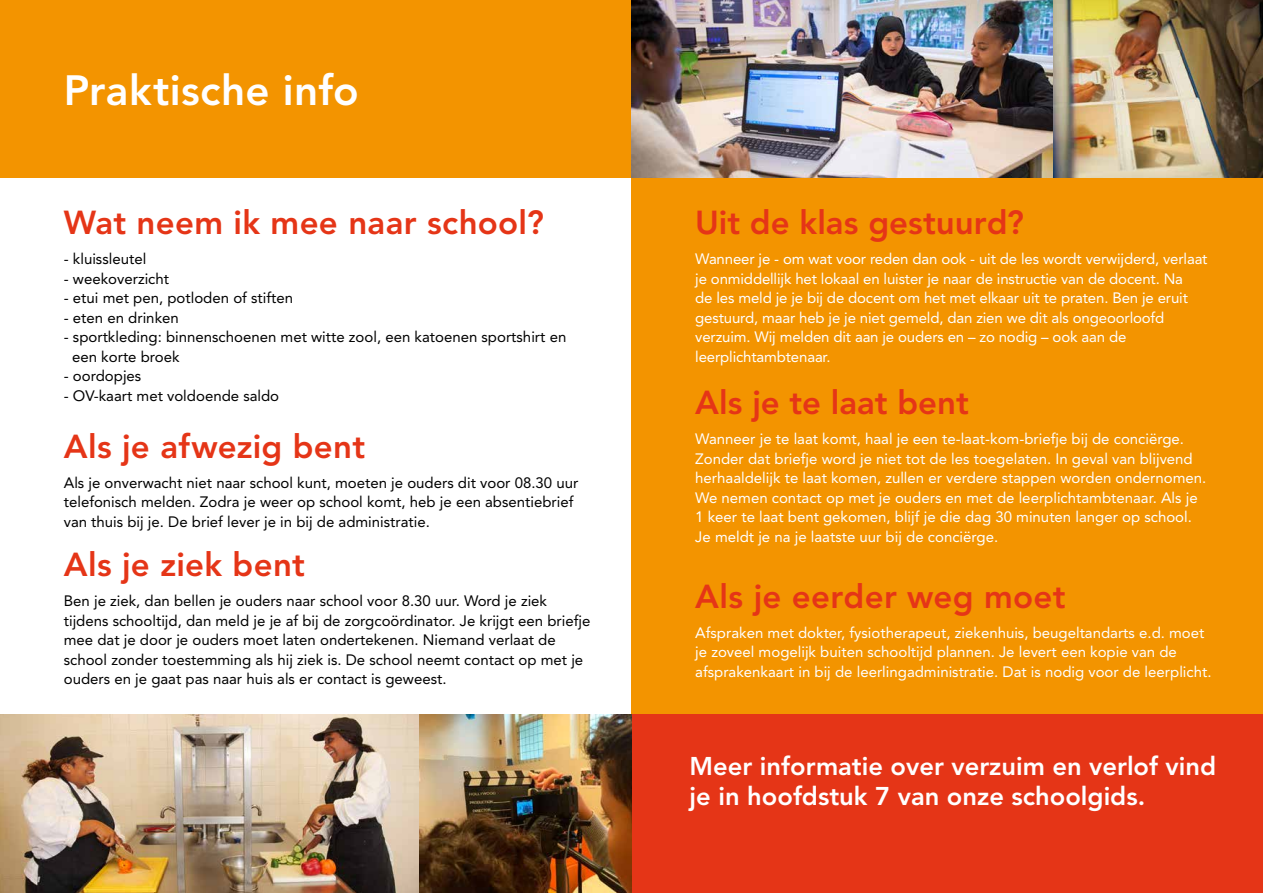
<style>
.page{position:relative;width:1263px;height:893px;background:#fff}
.page>*{position:absolute;margin:0;border:0;box-sizing:border-box;transform-origin:0 0}
.t1{font:800 42px "Avenir LT Std";letter-spacing:.005em;color:#fff}
.t2{font:800 33px "Avenir LT Std";letter-spacing:.005em;color:#e53517}
.t3{font:800 25.5px/30px "Avenir LT Std";color:#fff}
.t4{font:15px/19.5px "Avenir LT Std";color:#fff}
.t5{font:15px/19.5px "Avenir LT Std";color:#000}
</style>
<div class="page">
<div style="left:631px;top:178px;width:632px;height:536px;background:#f39400"></div>
<div style="left:631px;top:714px;width:632px;height:179px;background:#e53517"></div>
<div style="left:0;top:0;width:631px;height:178px;background:#f39400"></div>
<img style="left:0;top:714px;width:631px;height:179px">
<img style="left:631px;top:0;width:632px;height:178px">
<h1 class="t1" style="left:64px;top:65px;width:297px">Praktische info</h1>
<h2 class="t2" style="left:64px;top:203px;width:482px">Wat neem ik mee naar school?</h2>
<p class="t5" style="left:64px;top:249px;width:84px">- kluissleutel</p>
<p class="t5" style="left:64px;top:269px;width:107px">- weekoverzicht</p>
<p class="t5" style="left:64px;top:288px;width:231px">- etui met pen, potloden of stiften</p>
<p class="t5" style="left:64px;top:308px;width:117px">- eten en drinken</p>
<p class="t5" style="left:72px;top:327px;width:496px;text-indent:-8px">- sportkleding: binnenschoenen met witte zool, een katoenen sportshirt en een korte broek</p>
<p class="t5" style="left:64px;top:366px;width:79px">- oordopjes</p>
<p class="t5" style="left:64px;top:386px;width:217px">- OV-kaart met voldoende saldo</p>
<h2 class="t2" style="left:64px;top:427px;width:303px">Als je afwezig bent</h2>
<p class="t5" style="left:64px;top:473px;width:516px">Als je onverwacht niet naar school kunt, moeten je ouders dit voor 08.30 uur telefonisch melden. Zodra je weer op school komt, heb je een absentiebrief van thuis bij je. De brief lever je in bij de administratie.</p>
<h2 class="t2" style="left:64px;top:545px;width:243px">Als je ziek bent</h2>
<p class="t5" style="left:64px;top:591px;width:528px">Ben je ziek, dan bellen je ouders naar school voor 8.30 uur. Word je ziek tijdens schooltijd, dan meld je je af bij de zorgcoördinator. Je krijgt een briefje mee dat je door je ouders moet laten ondertekenen. Niemand verlaat de school zonder toestemming als hij ziek is. De school neemt contact op met je ouders en je gaat pas naar huis als er contact is geweest.</p>
<h2 class="t2" style="left:695px;top:203px;width:330px">Uit de klas gestuurd?</h2>
<p class="t4" style="left:695px;top:249px;width:514px">Wanneer je - om wat voor reden dan ook - uit de les wordt verwijderd, verlaat je onmiddellijk het lokaal en luister je naar de instructie van de docent. Na<br>de les meld je je bij de docent om het met elkaar uit te praten. Ben je eruit gestuurd, maar heb je je niet gemeld, dan zien we dit als ongeoorloofd verzuim. Wij melden dit aan je ouders en – zo nodig – ook aan de leerplichtambtenaar.</p>
<h2 class="t2" style="left:695px;top:383px;width:275px">Als je te laat bent</h2>
<p class="t4" style="left:695px;top:429px;width:513px">Wanneer je te laat komt, haal je een te-laat-kom-briefje bij de conciërge.<br>Zonder dat briefje word je niet tot de les toegelaten. In geval van blijvend herhaaldelijk te laat komen, zullen er verdere stappen worden ondernomen.<br>We nemen contact op met je ouders en met de leerplichtambtenaar. Als je 1 keer te laat bent gekomen, blijf je die dag 30 minuten langer op school.<br>Je meldt je na je laatste uur bij de conciërge.</p>
<h2 class="t2" style="left:695px;top:577px;width:372px">Als je eerder weg moet</h2>
<p class="t4" style="left:695px;top:623px;width:518px">Afspraken met dokter, fysiotherapeut, ziekenhuis, beugeltandarts e.d. moet je zoveel mogelijk buiten schooltijd plannen. Je levert een kopie van de afsprakenkaart in bij de leerlingadministratie. Dat is nodig voor de leerplicht.</p>
<h3 class="t3" style="left:690px;top:751px;width:528px">Meer informatie over verzuim en verlof vind je in hoofdstuk 7 van onze schoolgids.</h3>
</div>
